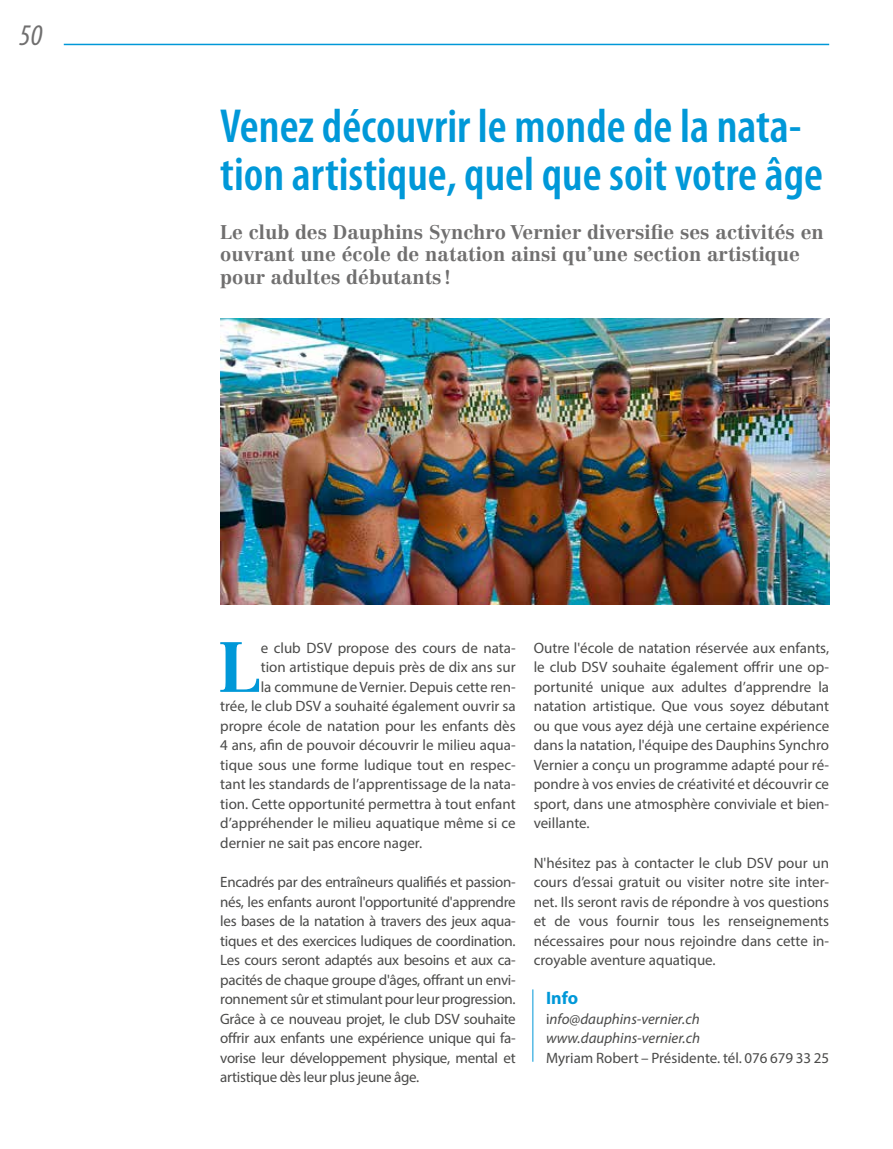
<style>
.page{position:relative;width:893px;height:1149px;background:#fff}
.page>*{position:absolute;margin:0;border:0;box-sizing:border-box;transform-origin:0 0}
.t1{font:700 69.75px "Centennial LT Std";color:#0098d8}
.t2{font:600 condensed 48px/48px "Myriad Pro";color:#0098d8}
.t3{font:italic condensed 30px "Myriad Pro";color:#706f6f}
.t4{font:700 19.5px/22.5px "Centennial LT Std";color:#706f6f}
.t5{font:700 18px "Myriad Pro";color:#0098d8}
.t6{font:15px/19.5px "Myriad Pro";color:#4a4a49;text-align:justify}
.t7{font:italic 15px/19.5px "Myriad Pro";color:#4a4a49}
.s1{font-style:normal}
</style>
<div class="page">
<hr style="left:64px;top:44px;width:765px;height:1px;background:#0098d8">
<hr style="left:532px;top:989px;width:1px;height:72px;background:#0098d8">
<img style="left:220px;top:318px;width:609px;height:286px">
<h3 class="t3" style="left:19px;top:17px;width:25px">50</h3>
<h2 class="t2" style="left:220px;top:102px;width:604px">Venez découvrir le monde de la nata&shy;tion artistique, quel que soit votre âge</h2>
<h3 class="t4" style="left:220px;top:220px;width:605px">Le club des Dauphins Synchro Vernier diversifie ses activités en ouvrant une école de natation ainsi qu’une section artistique pour adultes débutants !</h3>
<h1 class="t1" style="left:218px;top:625px;width:44px">L</h1>
<p class="t6" style="left:261px;top:637px;width:256px">e club DSV propose des cours de nata-</p>
<p class="t6" style="left:261px;top:657px;width:256px">tion artistique depuis près de dix ans sur</p>
<p class="t6" style="left:261px;top:676px;width:256px">la commune de Vernier. Depuis cette ren-</p>
<p class="t6" style="left:220px;top:696px;width:297px">trée, le club DSV a souhaité également ouvrir sa</p>
<p class="t6" style="left:220px;top:715px;width:297px">propre école de natation pour les enfants dès</p>
<p class="t6" style="left:220px;top:735px;width:297px">4 ans, afin de pouvoir découvrir le milieu aqua-</p>
<p class="t6" style="left:220px;top:754px;width:297px">tique sous une forme ludique tout en respec-</p>
<p class="t6" style="left:220px;top:774px;width:297px">tant les standards de l’apprentissage de la nata-</p>
<p class="t6" style="left:220px;top:793px;width:297px">tion. Cette opportunité permettra à tout enfant</p>
<p class="t6" style="left:220px;top:813px;width:297px">d’appréhender le milieu aquatique même si ce</p>
<p class="t6" style="left:220px;top:832px;width:203px">dernier ne sait pas encore nager.</p>
<p class="t6" style="left:220px;top:871px;width:297px">Encadrés par des entraîneurs qualifiés et passion&shy;nés, les enfants auront l'opportunité d'apprendre les bases de la natation à travers des jeux aqua&shy;tiques et des exercices ludiques de coordination.<br>Les cours seront adaptés aux besoins et aux ca&shy;pacités de chaque groupe d'âges, offrant un envi&shy;ronnement sûr et stimulant pour leur progression.<br>Grâce à ce nouveau projet, le club DSV souhaite offrir aux enfants une expérience unique qui fa&shy;vorise leur développement physique, mental et artistique dès leur plus jeune âge.</p>
<p class="t6" style="left:534px;top:637px;width:297px">Outre l'école de natation réservée aux enfants, le club DSV souhaite également offrir une op&shy;portunité unique aux adultes d’apprendre la natation artistique. Que vous soyez débutant ou que vous ayez déjà une certaine expérience dans la natation, l'équipe des Dauphins Synchro Vernier a conçu un programme adapté pour ré&shy;pondre à vos envies de créativité et découvrir ce sport, dans une atmosphère conviviale et bien&shy;veillante.</p>
<p class="t6" style="left:534px;top:852px;width:297px">N'hésitez pas à contacter le club DSV pour un cours d’essai gratuit ou visiter notre site inter&shy;net. Ils seront ravis de répondre à vos questions et de vous fournir tous les renseignements nécessaires pour nous rejoindre dans cette in&shy;croyable aventure aquatique.</p>
<p class="t5" style="left:546px;top:985px;width:34px">Info</p>
<p class="t7" style="left:546px;top:1008px;width:156px"><span class="s1">i</span>nfo@dauphins-vernier.ch www.dauphins-vernier.ch</p>
<p class="t6" style="left:546px;top:1047px;width:285px">Myriam Robert – Présidente. tél. 076 679 33 25</p>
</div>
